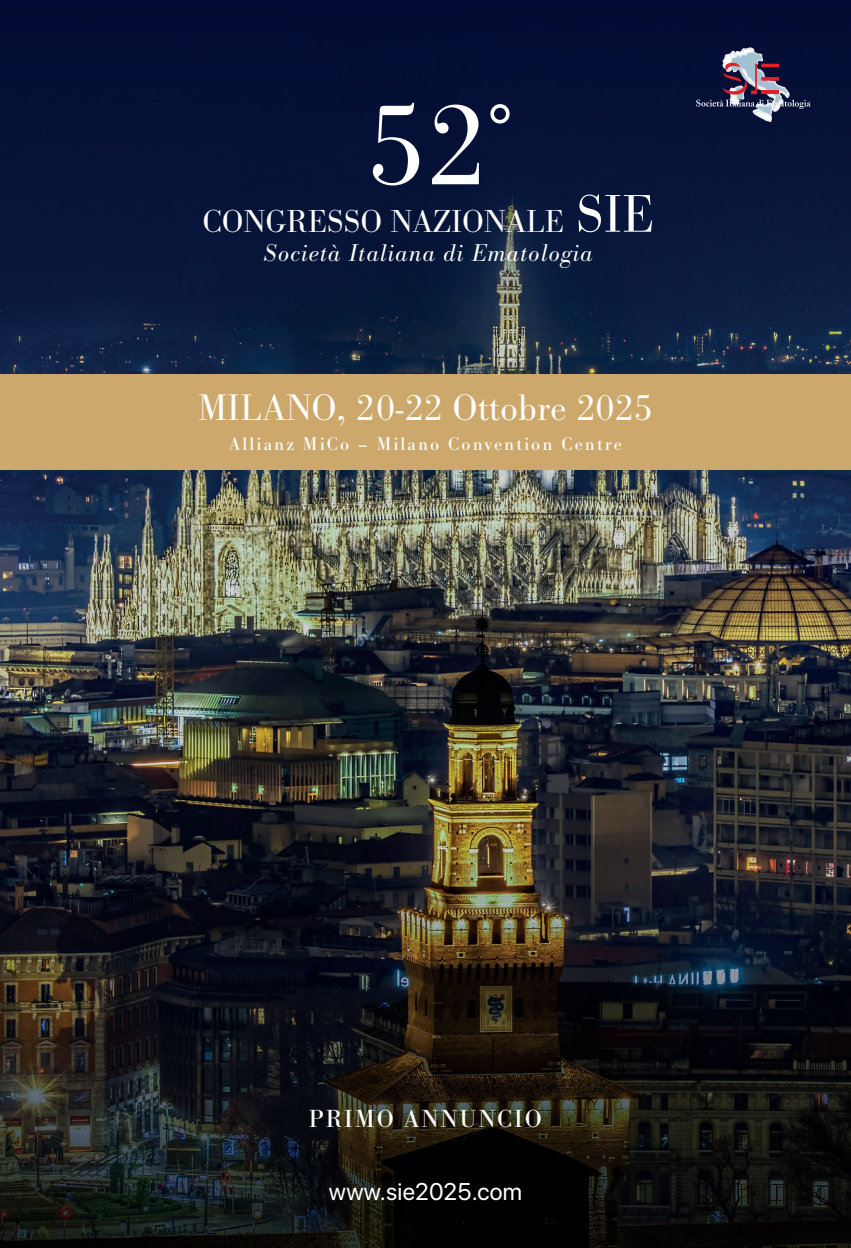
<style>
.page{position:relative;width:851px;height:1248px;background:#fff}
.page>*{position:absolute;margin:0;border:0;box-sizing:border-box;transform-origin:0 0}
.t1{font:300 121.2px "Bodoni Antiqua T";color:#fff}
.t2{font:300 38.2px "Bodoni Antiqua T";color:#fff}
.t3{font:300 33px "Bodoni Antiqua T";color:#fff}
.t4{font:25.6px "Bodoni Antiqua T";letter-spacing:.08em;color:#fff}
.t5{font:italic 300 25.2px "Bodoni Antiqua T";letter-spacing:.04em;color:#fff}
.t6{font:24px "SF Pro Display";letter-spacing:.01em;color:#fff}
.t7{font:19px "Bodoni Antiqua T";letter-spacing:.11em;color:#fff}
.s1{font-size:55px}
</style>
<div class="page">
<img style="left:0;top:470px;width:850px;height:340px">
<img style="left:0;top:810px;width:850px;height:437px">
<div style="left:0;top:0;width:850px;height:374px;background:linear-gradient(to bottom,#000731,#132644)"></div>
<div style="left:0;top:374px;width:850px;height:96px;background:#cca86c"></div>
<img style="left:721px;top:48px;width:68px;height:74px">
<svg style="left:696px;top:62px;width:114px;height:47px;background:#49425f"></svg>
<h1 class="t1" style="left:366px;top:73px;width:148px">52<sup>°</sup></h1>
<h3 class="t3" style="left:202px;top:201px;width:453px">CONGRESSO NAZIONALE <span class="s1">SIE</span></h3>
<h3 class="t5" style="left:264px;top:238px;width:330px">Società Italiana di Ematologia</h3>
<h2 class="t2" style="left:198px;top:384px;width:456px">MILANO, 20-22 Ottobre 2025</h2>
<p class="t7" style="left:229px;top:432px;width:394px">Allianz MiCo – Milano Convention Centre</p>
<h3 class="t4" style="left:309px;top:1103px;width:234px">PRIMO ANNUNCIO</h3>
<p class="t6" style="left:329px;top:1172px;width:194px">www.sie2025.com</p>
</div>
